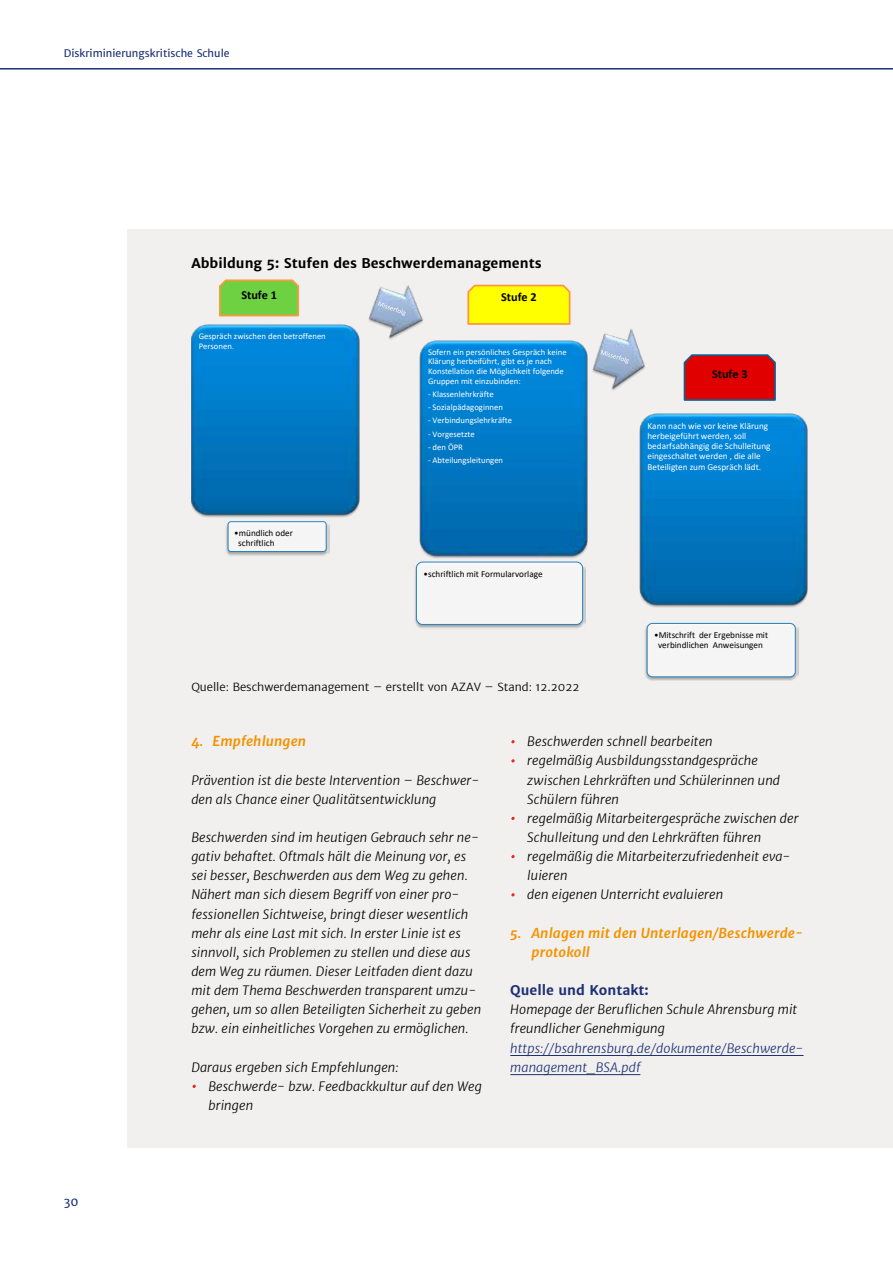
<style>
.page{position:relative;width:893px;height:1263px;background:#fff}
.page>*{position:absolute;margin:0;border:0;box-sizing:border-box;transform-origin:0 0}
.t1{font:italic 700 13.5px/19.2px "Merriweather Sans";letter-spacing:.01em;color:#f39200}
.t2{font:700 13.5px "Merriweather Sans";color:#000}
.t3{font:700 13.5px "Merriweather Sans";color:#1d3176}
.t4{font:italic 300 12.75px/19.2px "Merriweather Sans";letter-spacing:.01em;color:#000}
.t5{font:italic 300 12.75px/19.2px "Merriweather Sans";letter-spacing:.01em;color:#1d3176}
.t6{font:700 12.15px "Calibri";color:#000}
.t7{font:12px "Merriweather Sans";color:#1d3176}
.t8{font:300 11.25px "Merriweather Sans";color:#000}
.t9{font:10.5px "Merriweather Sans";color:#1d3176}
.t10{font:9.15px/10.1px "Calibri";color:#fff}
.t11{font:9.15px/10.1px "Calibri";color:#000}
.t12{font:8.7px/9.6px "Calibri";color:#fff}
.s1{font-size:7.05px}
.s2{color:#e41f13}
</style>
<div class="page">
<hr style="left:0;top:68px;width:893px;height:2px;background:#1d3176">
<div style="left:128px;top:230px;width:765px;height:918px;background:#f2f0ee"></div>
<hr style="left:510px;top:1055px;width:293px;height:1px;background:#1d3176">
<hr style="left:510px;top:1074px;width:130px;height:1px;background:#1d3176">
<img style="left:191px;top:324px;width:169px;height:194px">
<img style="left:303px;top:524px;width:26px;height:32px">
<img style="left:226px;top:523px;width:77px;height:33px">
<div style="left:228px;top:522px;width:98px;height:29px;background:#f6f5f5;border-radius:3px"></div>
<div style="left:228px;top:521px;width:99px;height:31px;border:1px solid #2482c1;border-radius:3px"></div>
<img style="left:368px;top:285px;width:56px;height:55px">
<svg style="left:378px;top:301px;width:28px;height:15px"></svg>
<img style="left:418px;top:339px;width:170px;height:220px">
<img style="left:415px;top:561px;width:170px;height:68px">
<div style="left:416px;top:562px;width:167px;height:62px;background:#f6f5f5;border-radius:6px"></div>
<div style="left:416px;top:562px;width:167px;height:63px;border:1px solid #2482c1;border-radius:6px"></div>
<img style="left:592px;top:329px;width:53px;height:62px">
<svg style="left:601px;top:350px;width:28px;height:14px"></svg>
<img style="left:639px;top:413px;width:169px;height:195px">
<img style="left:645px;top:622px;width:153px;height:59px">
<div style="left:647px;top:623px;width:148px;height:54px;background:#f6f5f5;border-radius:5px"></div>
<div style="left:647px;top:623px;width:149px;height:54px;border:1px solid #2482c1;border-radius:5px"></div>
<svg style="left:219px;top:279px;width:81px;height:38px;background:#86cb4a"></svg>
<svg style="left:467px;top:284px;width:104px;height:41px;background:#fde027"></svg>
<div style="left:472px;top:290px;width:94px;height:27px;background:#ff0"></div>
<svg style="left:683px;top:354px;width:93px;height:47px;background:#cb1116"></svg>
<p class="t9" style="left:64px;top:47px;width:167px">Diskriminierungskritische Schule</p>
<p class="t2" style="left:191px;top:255px;width:352px">Abbildung 5: Stufen des Beschwerdemanagements</p>
<p class="t6" style="left:241px;top:286px;width:37px">Stufe 1</p>
<p class="t6" style="left:501px;top:289px;width:37px">Stufe 2</p>
<p class="t12" style="left:199px;top:331px;width:129px">Gespräch zwischen den betroffenen<br>Personen<span class="s1">.</span></p>
<p class="t11" style="left:238px;top:527px;width:56px;text-indent:-4px">•mündlich oder schriftlich</p>
<p class="t12" style="left:428px;top:347px;width:140px">Sofern ein persönliches Gespräch keine Klärung herbeiführt, gibt es je nach Konstellation die Möglichkeit folgende Gruppen mit einzubinden:</p>
<p class="t12" style="left:428px;top:389px;width:67px">- Klassenlehrkräfte</p>
<p class="t12" style="left:428px;top:402px;width:76px">- Sozialpädagoginnen</p>
<p class="t12" style="left:428px;top:415px;width:85px">- Verbindungslehrkräfte</p>
<p class="t12" style="left:428px;top:429px;width:48px">- Vorgesetzte</p>
<p class="t12" style="left:428px;top:442px;width:36px">- den ÖPR</p>
<p class="t12" style="left:428px;top:455px;width:77px">- Abteilungsleitungen</p>
<p class="t11" style="left:424px;top:569px;width:120px">•schriftlich mit Formularvorlage</p>
<p class="t8" style="left:191px;top:680px;width:389px">Quelle: Beschwerdemanagement – erstellt von AZAV – Stand: 12.2022</p>
<p class="t6" style="left:712px;top:365px;width:37px">Stufe 3</p>
<p class="t10" style="left:647px;top:421px;width:124px">Kann nach wie vor keine Klärung herbeigeführt werden, soll bedarfsabhängig die Schulleitung eingeschaltet werden , die alle<br>Beteiligten zum Gespräch lädt.</p>
<p class="t11" style="left:654px;top:630px;width:116px;text-align:center">•Mitschrift der Ergebnisse mit verbindlichen Anweisungen</p>
<p class="t7" style="left:64px;top:1193px;width:16px">30</p>
<p class="t1" style="left:191px;top:732px;width:116px">4. Empfehlungen</p>
<p class="t4" style="left:191px;top:770px;width:290px">Prävention ist die beste Intervention – Beschwer&shy;den als Chance einer Qualitätsentwicklung</p>
<p class="t4" style="left:191px;top:827px;width:291px">Beschwerden sind im heutigen Gebrauch sehr ne&shy;gativ behaftet. Oftmals hält die Meinung vor, es sei besser, Beschwerden aus dem Weg zu gehen.<br>Nähert man sich diesem Begriff von einer pro&shy;fessionellen Sichtweise, bringt dieser wesentlich mehr als eine Last mit sich. In erster Linie ist es sinnvoll, sich Problemen zu stellen und diese aus dem Weg zu räumen. Dieser Leitfaden dient dazu mit dem Thema Beschwerden transparent umzu&shy;gehen, um so allen Beteiligten Sicherheit zu geben bzw. ein einheitliches Vorgehen zu ermöglichen.</p>
<p class="t4" style="left:191px;top:1057px;width:209px">Daraus ergeben sich Empfehlungen:</p>
<p class="t4" style="left:208px;top:1076px;width:275px;text-indent:-17px"><span class="s2">•</span> Beschwerde- bzw. Feedbackkultur auf den Weg bringen</p>
<p class="t4" style="left:510px;top:732px;width:204px"><span class="s2">•</span> Beschwerden schnell bearbeiten</p>
<p class="t4" style="left:527px;top:751px;width:254px;text-indent:-17px"><span class="s2">•</span> regelmäßig Ausbildungsstandgespräche zwischen Lehrkräften und Schülerinnen und<br>Schülern führen</p>
<p class="t4" style="left:527px;top:808px;width:273px;text-indent:-17px"><span class="s2">•</span> regelmäßig Mitarbeitergespräche zwischen der<br>Schulleitung und den Lehrkräften führen</p>
<p class="t4" style="left:527px;top:847px;width:262px;text-indent:-17px"><span class="s2">•</span> regelmäßig die Mitarbeiterzufriedenheit eva&shy;luieren</p>
<p class="t4" style="left:510px;top:885px;width:214px"><span class="s2">•</span> den eigenen Unterricht evaluieren</p>
<p class="t1" style="left:531px;top:923px;width:273px;text-indent:-21px">5. Anlagen mit den Unterlagen/Beschwerde&shy;protokoll</p>
<p class="t3" style="left:510px;top:981px;width:140px">Quelle und Kontakt:</p>
<p class="t4" style="left:510px;top:1000px;width:288px">Homepage der Beruflichen Schule Ahrensburg mit freundlicher Genehmigung</p>
<p class="t5" style="left:510px;top:1038px;width:295px">https://bsahrensburg.de/dokumente/Beschwerde&shy;management_BSA.pdf</p>
</div>
